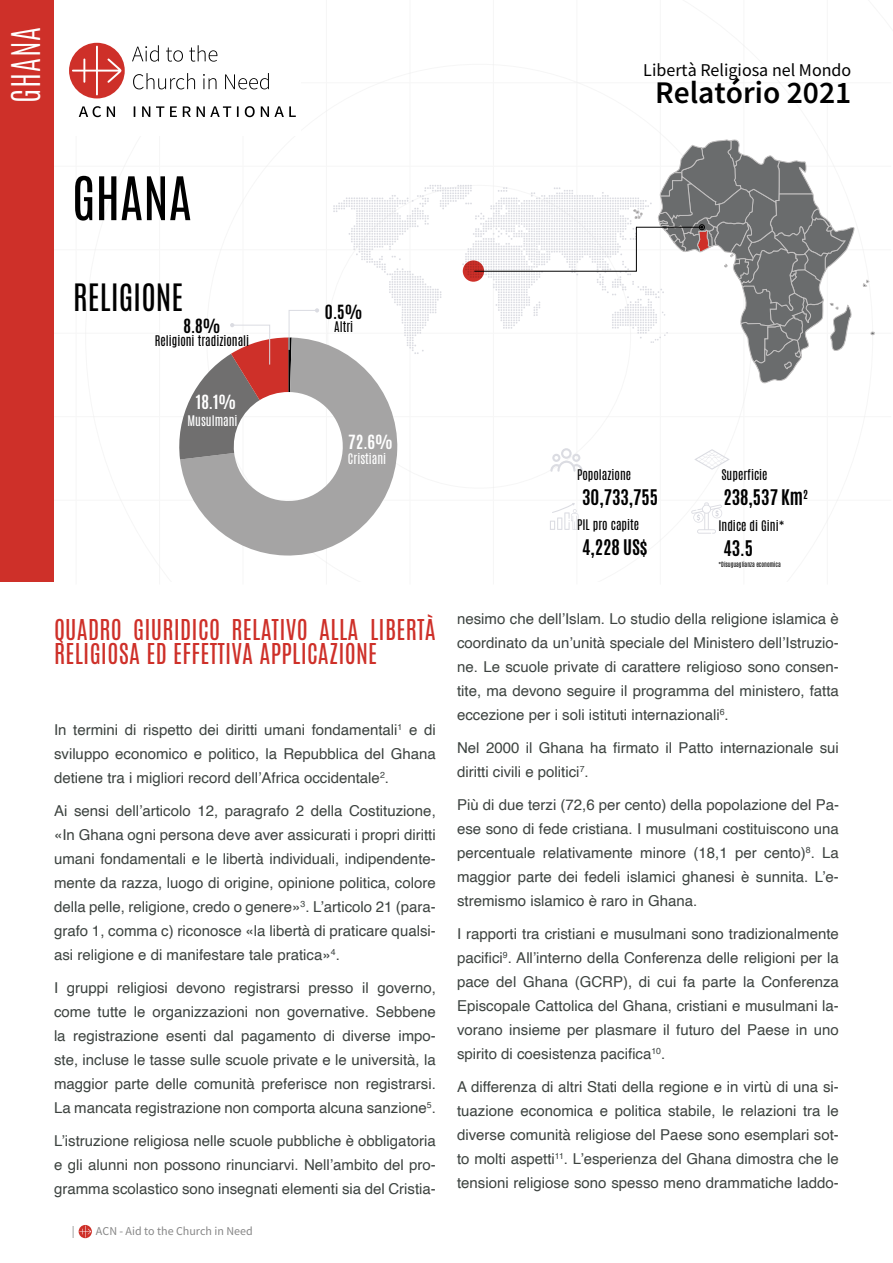
<style>
.page{position:relative;width:893px;height:1263px;background:#fff}
.page>*{position:absolute;margin:0;border:0;box-sizing:border-box;transform-origin:0 0}
.t1{font:51px "Antonio";color:#000}
.t2{font:300 33px "Antonio";letter-spacing:.025em;color:#fff}
.t3{font:600 31.5px "Source Sans Pro";color:#000}
.t4{font:31.5px "Antonio";color:#000}
.t5{font:24px/24px "Antonio";letter-spacing:.01em;color:#ce3029}
.t6{font:700 18px "Antonio";color:#000}
.t7{font:18px "Source Sans Pro";color:#000}
.t8{font:700 16.35px "Antonio";color:#fff}
.t9{font:700 16.35px "Antonio";color:#000}
.t10{font:15px/24px "Helvetica";color:#3d4340;text-align:justify}
.t11{font:12.3px "Antonio";color:#000}
.t12{font:12.3px "Antonio";color:#fff}
.t13{font:12px "Source Sans Pro";color:#878787}
.t14{font:6px "Antonio";color:#000}
</style>
<div class="page">
<svg style="left:79px;top:1225px;width:12px;height:12px"></svg>
<hr style="left:76px;top:0;width:1px;height:584px;background:#ededed">
<hr style="left:159px;top:0;width:1px;height:584px;background:#ededed">
<hr style="left:243px;top:0;width:1px;height:584px;background:#ededed">
<hr style="left:326px;top:0;width:1px;height:584px;background:#ededed">
<hr style="left:410px;top:0;width:1px;height:584px;background:#ededed">
<hr style="left:493px;top:0;width:1px;height:584px;background:#ededed">
<hr style="left:577px;top:0;width:1px;height:584px;background:#ededed">
<hr style="left:660px;top:0;width:1px;height:584px;background:#ededed">
<hr style="left:744px;top:0;width:1px;height:584px;background:#ededed">
<hr style="left:827px;top:0;width:1px;height:584px;background:#ededed">
<div style="left:0;top:0;width:53px;height:581px;background:#ce3029"></div>
<div style="left:54px;top:0;width:247px;height:136px;background:#fff"></div>
<svg style="left:132px;top:45px;width:164px;height:72px"></svg>
<svg style="left:79px;top:106px;width:36px;height:11px"></svg>
<div style="left:69px;top:43px;width:56px;height:55px;background:#ce3029;border-radius:50%"></div>
<svg style="left:72px;top:46px;width:49px;height:49px"></svg>
<svg style="left:870px;top:332px;width:4px;height:3px"></svg>
<svg style="left:863px;top:280px;width:6px;height:7px"></svg>
<svg style="left:333px;top:139px;width:522px;height:244px"></svg>
<svg style="left:550px;top:448px;width:32px;height:24px"></svg>
<svg style="left:550px;top:503px;width:28px;height:27px"></svg>
<svg style="left:691px;top:502px;width:31px;height:32px"></svg>
<svg style="left:694px;top:449px;width:36px;height:21px"></svg>
<svg style="left:180px;top:338px;width:219px;height:219px;fill:#a5a4a4"></svg>
<svg style="left:179px;top:308px;width:140px;height:151px"></svg>
<h2 class="t2" style="left:2px;top:103px;width:78px;rotate:-90deg">GHANA</h2>
<p class="t7" style="left:643px;top:59px;width:210px">Libertà Religiosa nel Mondo</p>
<h3 class="t3" style="left:655px;top:72px;width:198px">Relatório 2021</h3>
<h1 class="t1" style="left:72px;top:161px;width:121px">GHANA</h1>
<h3 class="t4" style="left:73px;top:274px;width:112px">RELIGIONE</h3>
<p class="t9" style="left:183px;top:314px;width:39px">8.8%</p>
<p class="t11" style="left:155px;top:332px;width:96px">Religioni tradizionali</p>
<p class="t8" style="left:196px;top:390px;width:42px">18.1%</p>
<p class="t12" style="left:187px;top:411px;width:52px">Musulmani</p>
<p class="t9" style="left:325px;top:300px;width:39px">0.5%</p>
<p class="t11" style="left:334px;top:317px;width:21px">Altri</p>
<p class="t8" style="left:348px;top:430px;width:46px">72.6%</p>
<p class="t12" style="left:348px;top:450px;width:40px">Cristiani</p>
<h3 class="t5" style="left:54px;top:618px;width:383px">QUADRO GIURIDICO RELATIVO ALLA LIBERTÀ<br>RELIGIOSA ED EFFETTIVA APPLICAZIONE</h3>
<p class="t10" style="left:54px;top:718px;width:383px">In termini di rispetto dei diritti umani fondamentali<sup>1</sup> e di sviluppo economico e politico, la Repubblica del Ghana detiene tra i migliori record dell’Africa occidentale<sup>2</sup>.</p>
<p class="t10" style="left:54px;top:799px;width:383px">Ai sensi dell’articolo 12, paragrafo 2 della Costituzione, «In Ghana ogni persona deve aver assicurati i propri diritti umani fondamentali e le libertà individuali, indipendente&shy;mente da razza, luogo di origine, opinione politica, colore della pelle, religione, credo o genere»<sup>3</sup>. L’articolo 21 (para&shy;grafo 1, comma c) riconosce «la libertà di praticare qualsi&shy;asi religione e di manifestare tale pratica»<sup>4</sup>.</p>
<p class="t10" style="left:54px;top:976px;width:383px">I gruppi religiosi devono registrarsi presso il governo, come tutte le organizzazioni non governative. Sebbene la registrazione esenti dal pagamento di diverse impo&shy;ste, incluse le tasse sulle scuole private e le università, la maggior parte delle comunità preferisce non registrarsi.<br>La mancata registrazione non comporta alcuna sanzione<sup>5</sup>.</p>
<p class="t10" style="left:54px;top:1129px;width:383px">L’istruzione religiosa nelle scuole pubbliche è obbligatoria e gli alunni non possono rinunciarvi. Nell’ambito del pro&shy;gramma scolastico sono insegnati elementi sia del Cristia-</p>
<p class="t13" style="left:72px;top:1223px;width:4px">|</p>
<p class="t13" style="left:96px;top:1223px;width:158px">ACN - Aid to the Church in Need</p>
<p class="t11" style="left:577px;top:465px;width:56px">Popolazione</p>
<p class="t11" style="left:721px;top:465px;width:48px">Superficie</p>
<p class="t6" style="left:582px;top:484px;width:78px">30,733,755</p>
<p class="t6" style="left:723px;top:484px;width:86px">238,537 Km<sup>2</sup></p>
<p class="t11" style="left:577px;top:516px;width:64px">PIL pro capite</p>
<p class="t6" style="left:582px;top:534px;width:67px">4,228 US$</p>
<p class="t11" style="left:718px;top:516px;width:68px">Indice di Gini*</p>
<p class="t14" style="left:718px;top:560px;width:64px">*Disuguaglianza economica</p>
<p class="t6" style="left:723px;top:535px;width:31px">43.5</p>
<p class="t10" style="left:457px;top:607px;width:383px">nesimo che dell’Islam. Lo studio della religione islamica è coordinato da un’unità speciale del Ministero dell’Istruzio&shy;ne. Le scuole private di carattere religioso sono consen&shy;tite, ma devono seguire il programma del ministero, fatta eccezione per i soli istituti internazionali<sup>6</sup>.</p>
<p class="t10" style="left:457px;top:736px;width:383px">Nel 2000 il Ghana ha firmato il Patto internazionale sui diritti civili e politici<sup>7</sup>.</p>
<p class="t10" style="left:457px;top:793px;width:383px">Più di due terzi (72,6 per cento) della popolazione del Pa&shy;ese sono di fede cristiana. I musulmani costituiscono una percentuale relativamente minore (18,1 per cento)<sup>8</sup>. La maggior parte dei fedeli islamici ghanesi è sunnita. L’e&shy;stremismo islamico è raro in Ghana.</p>
<p class="t10" style="left:457px;top:922px;width:383px">I rapporti tra cristiani e musulmani sono tradizionalmente pacifici<sup>9</sup>. All’interno della Conferenza delle religioni per la pace del Ghana (GCRP), di cui fa parte la Conferenza Episcopale Cattolica del Ghana, cristiani e musulmani la&shy;vorano insieme per plasmare il futuro del Paese in uno spirito di coesistenza pacifica<sup>10</sup>.</p>
<p class="t10" style="left:457px;top:1075px;width:383px">A differenza di altri Stati della regione e in virtù di una si&shy;tuazione economica e politica stabile, le relazioni tra le diverse comunità religiose del Paese sono esemplari sot&shy;to molti aspetti<sup>11</sup>. L’esperienza del Ghana dimostra che le tensioni religiose sono spesso meno drammatiche laddo-</p>
</div>
